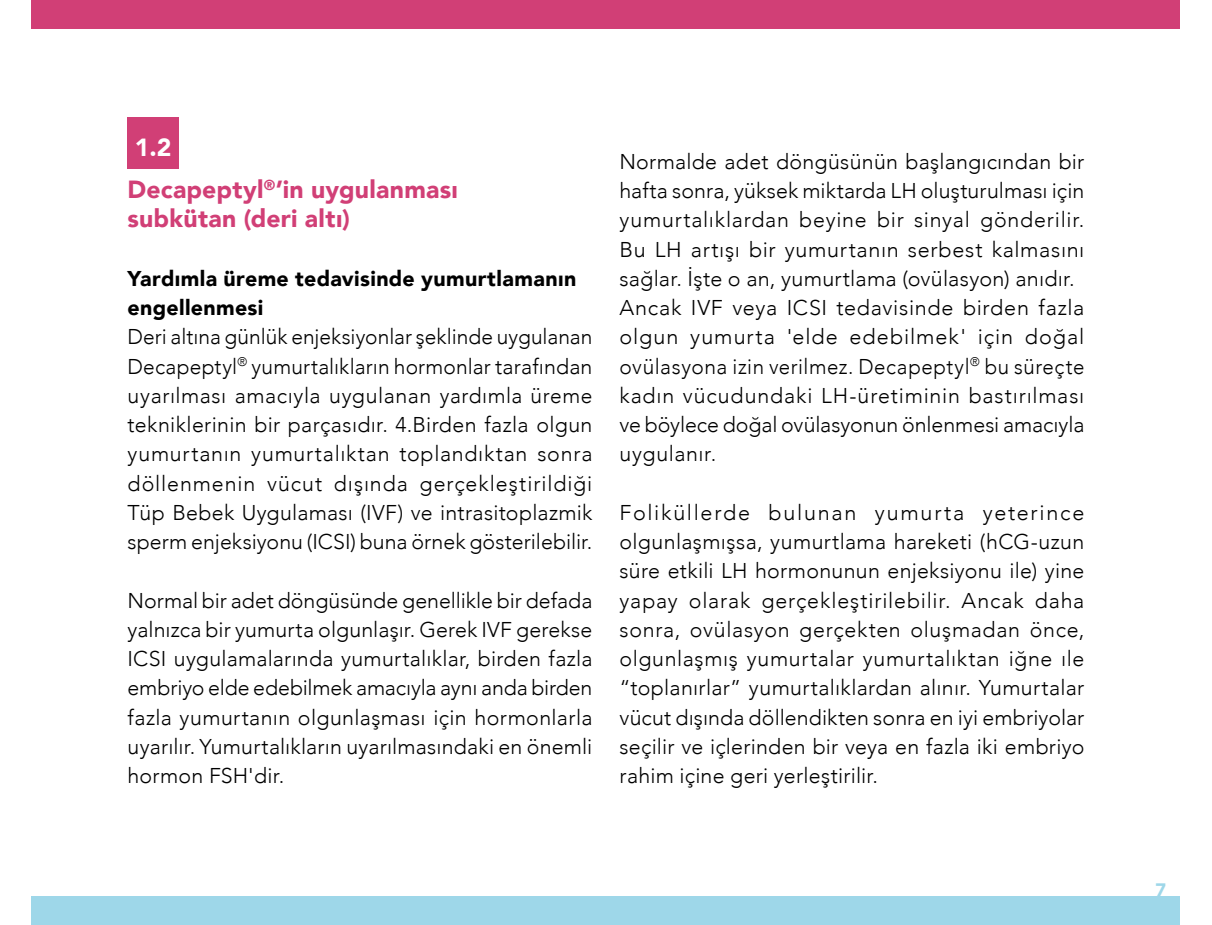
<style>
.page{position:relative;width:1212px;height:925px;background:#fff}
.page>*{position:absolute;margin:0;border:0;box-sizing:border-box;transform-origin:0 0}
.t1{font:900 24.75px/42.3px "Avenir";letter-spacing:.01em;color:#d13f76}
.t2{font:300 21.38px/29.2px "Avenir";letter-spacing:.015em;color:#000;text-align:justify}
.t3{font:900 21.38px/29.2px "Avenir";letter-spacing:.015em;color:#000}
.t4{font:900 18px "Avenir";color:#9ed7e9}
.s1{color:#fff}
</style>
<div class="page">
<div style="left:32px;top:896px;width:1148px;height:29px;background:#9ed7e9"></div>
<div style="left:32px;top:0;width:1148px;height:29px;background:#d13f76"></div>
<div style="left:128px;top:118px;width:51px;height:51px;background:#d13f76"></div>
<p class="t1" style="left:128px;top:125px;width:332px"><span class="s1">1.2<br></span>Decapeptyl<sup>®</sup>’in uygulanması</p>
<p class="t1" style="left:128px;top:197px;width:224px">subkütan (deri altı)</p>
<p class="t3" style="left:128px;top:263px;width:450px">Yardımla üreme tedavisinde yumurtlamanın engellenmesi</p>
<p class="t2" style="left:128px;top:322px;width:466px">Deri altına günlük enjeksiyonlar şeklinde uygulanan Decapeptyl<sup>®</sup> yumurtalıkların hormonlar tarafından uyarılması amacıyla uygulanan yardımla üreme tekniklerinin bir parçasıdır. 4.Birden fazla olgun yumurtanın yumurtalıktan toplandıktan sonra döllenmenin vücut dışında gerçekleştirildiği Tüp Bebek Uygulaması (IVF) ve intrasitoplazmik sperm enjeksiyonu (ICSI) buna örnek gösterilebilir.</p>
<p class="t2" style="left:127px;top:586px;width:466px">Normal bir adet döngüsünde genellikle bir defada yalnızca bir yumurta olgunlaşır. Gerek IVF gerekse ICSI uygulamalarında yumurtalıklar, birden fazla embriyo elde edebilmek amacıyla aynı anda birden fazla yumurtanın olgunlaşması için hormonlarla uyarılır. Yumurtalıkların uyarılmasındaki en önemli hormon FSH'dir.</p>
<p class="t2" style="left:619px;top:147px;width:466px;text-align:left">Normalde adet döngüsünün başlangıcından bir hafta sonra, yüksek miktarda LH oluşturulması için yumurtalıklardan beyine bir sinyal gönderilir.<br>Bu LH artışı bir yumurtanın serbest kalmasını sağlar. İşte o an, yumurtlama (ovülasyon) anıdır.<br>Ancak IVF veya ICSI tedavisinde birden fazla olgun yumurta 'elde edebilmek' için doğal ovülasyona izin verilmez. Decapeptyl<sup>®</sup> bu süreçte kadın vücudundaki LH-üretiminin bastırılması ve böylece doğal ovülasyonun önlenmesi amacıyla uygulanır.</p>
<p class="t2" style="left:619px;top:498px;width:466px">Foliküllerde bulunan yumurta yeterince olgunlaşmışsa, yumurtlama hareketi (hCG-uzun süre etkili LH hormonunun enjeksiyonu ile) yine yapay olarak gerçekleştirilebilir. Ancak daha sonra, ovülasyon gerçekten oluşmadan önce, olgunlaşmış yumurtalar yumurtalıktan iğne ıle “toplanırlar” yumurtalıklardan alınır. Yumurtalar vücut dışında döllendikten sonra en iyi embriyolar seçilir ve içlerinden bir veya en fazla iki embriyo rahim içine geri yerleştirilir.</p>
<p class="t4" style="left:1155px;top:874px;width:12px">7</p>
</div>
